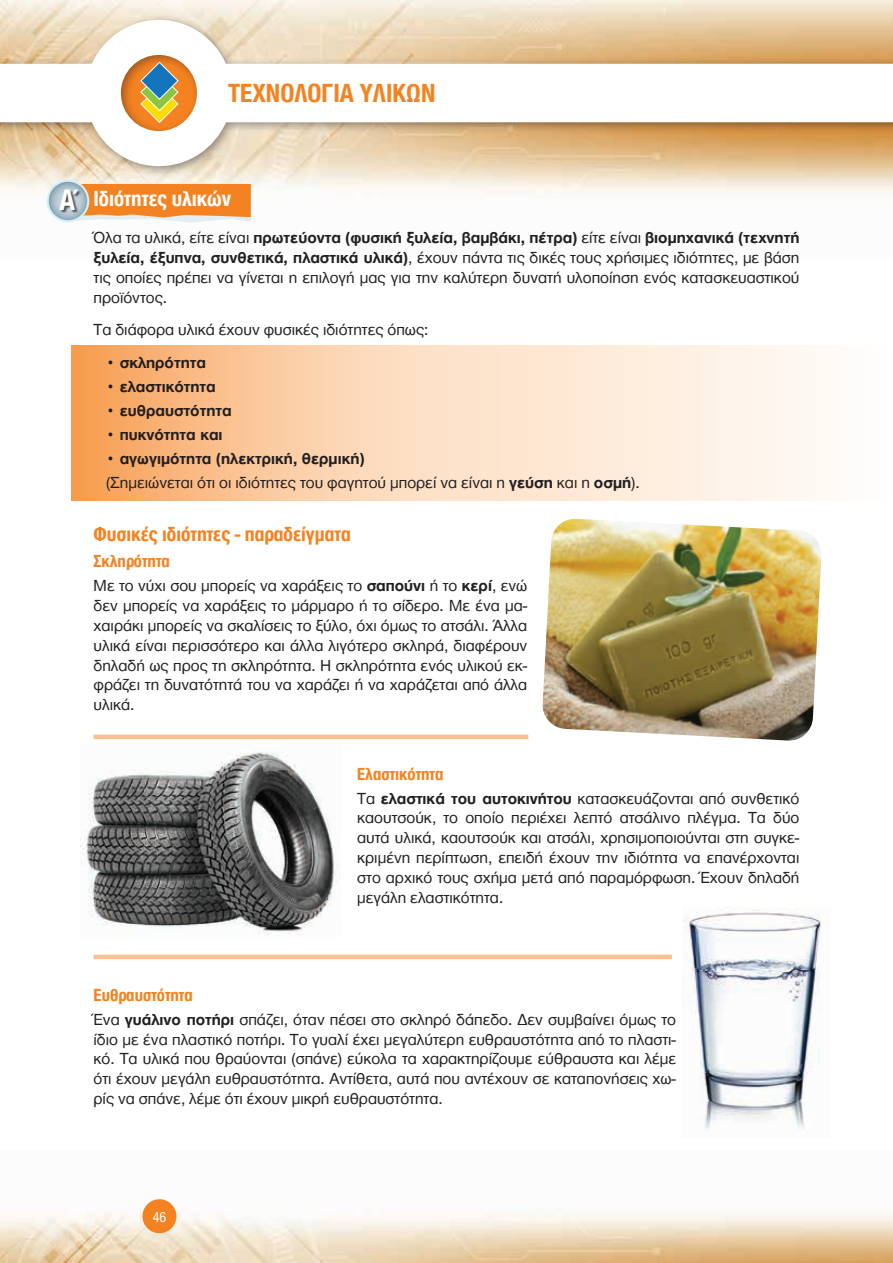
<style>
.page{position:relative;width:893px;height:1263px;background:#fff}
.page>*{position:absolute;margin:0;border:0;box-sizing:border-box;transform-origin:0 0}
.t1{font:700 30.45px "CF Helvetica Cond";color:#fff}
.t2{font:700 27px "CF Helvetica Cond";color:#f58220}
.t3{font:700 22.5px "CF Helvetica Cond";color:#fff}
.t4{font:700 21px "CF Helvetica Cond";color:#f58220}
.t5{font:700 18px "CF Helvetica Cond";color:#f58220}
.t6{font:16.5px/19.8px "CF Helvetica";color:#231f20;text-align:justify}
.t7{font:700 16.5px "CF Helvetica";color:#231f20}
.t8{font:15px "CF Helvetica Cond";color:#fff}
.s1{font-weight:700}
</style>
<div class="page">
<img style="left:0;top:1199px;width:893px;height:64px">
<div style="left:142px;top:1199px;width:34px;height:34px;background:#f58220;border-radius:50%"></div>
<div style="left:0;top:14px;width:893px;height:164px;background:#231f20;opacity:.45"></div>
<svg style="left:0;top:20px;width:893px;height:146px"></svg>
<svg style="left:71px;top:345px;width:752px;height:156px;background:#fcd8b9"></svg>
<svg style="left:70px;top:184px;width:181px;height:39px;background:#f3984a"></svg>
<img style="left:542px;top:519px;width:280px;height:222px">
<img style="left:81px;top:752px;width:257px;height:183px">
<img style="left:682px;top:909px;width:139px;height:222px">
<hr style="left:94px;top:955px;width:578px;height:4px;background:#fac08f">
<hr style="left:94px;top:735px;width:434px;height:4px;background:#fac08f">
<svg style="left:48px;top:181px;width:40px;height:40px"></svg>
<div style="left:47px;top:180px;width:42px;height:42px;border:2px solid #d4effb;border-radius:50%"></div>
<div style="left:60px;top:190px;width:22px;height:23px;background:#231f20;opacity:.75"></div>
<h2 class="t2" style="left:228px;top:79px;width:209px">ΤΕΧΝΟΛΟΓΙΑ ΥΛΙΚΩΝ</h2>
<h1 class="t1" style="left:59px;top:183px;width:24px">A΄</h1>
<h3 class="t3" style="left:94px;top:187px;width:139px">Ιδιότητες υλικών</h3>
<p class="t6" style="left:94px;top:228px;width:707px">Όλα τα υλικά, είτε είναι <span class="s1">πρωτεύοντα (φυσική ξυλεία, βαμβάκι, πέτρα)</span> είτε είναι <span class="s1">βιομηχανικά (τεχνητή ξυλεία, έξυπνα, συνθετικά, πλαστικά υλικά)</span>, έχουν πάντα τις δικές τους χρήσιμες ιδιότητες, με βάση τις οποίες πρέπει να γίνεται η επιλογή μας για την καλύτερη δυνατή υλοποίηση ενός κατασκευαστικού προϊόντος.</p>
<p class="t6" style="left:94px;top:320px;width:336px">Τα διάφορα υλικά έχουν φυσικές ιδιότητες όπως:</p>
<p class="t7" style="left:106px;top:353px;width:101px">• σκληρότητα</p>
<p class="t7" style="left:106px;top:377px;width:111px">• ελαστικότητα</p>
<p class="t7" style="left:106px;top:402px;width:127px">• ευθραυστότητα</p>
<p class="t7" style="left:106px;top:426px;width:118px">• πυκνότητα και</p>
<p class="t6" style="left:106px;top:446px;width:535px;line-height:24px"><span class="s1">• αγωγιμότητα (ηλεκτρική, θερμική)<br></span>(Σημειώνεται ότι οι ιδιότητες του φαγητού μπορεί να είναι η <span class="s1">γεύση</span> και η <span class="s1">οσμή</span>).</p>
<p class="t4" style="left:94px;top:523px;width:259px">Φυσικές ιδιότητες - παραδείγματα</p>
<p class="t5" style="left:94px;top:552px;width:78px">Σκληρότητα</p>
<p class="t6" style="left:94px;top:576px;width:435px">Με το νύχι σου μπορείς να χαράξεις το <span class="s1">σαπούνι</span> ή το <span class="s1">κερί</span>, ενώ δεν μπορείς να χαράξεις το μάρμαρο ή το σίδερο. Με ένα μα&shy;χαιράκι μπορείς να σκαλίσεις το ξύλο, όχι όμως το ατσάλι. Άλλα υλικά είναι περισσότερο και άλλα λιγότερο σκληρά, διαφέρουν δηλαδή ως προς τη σκληρότητα. Η σκληρότητα ενός υλικού εκ&shy;φράζει τη δυνατότητά του να χαράζει ή να χαράζεται από άλλα υλικά.</p>
<p class="t5" style="left:357px;top:764px;width:88px">Ελαστικότητα</p>
<p class="t6" style="left:357px;top:788px;width:444px">Τα <span class="s1">ελαστικά του αυτοκινήτου</span> κατασκευάζονται από συνθετικό καουτσούκ, το οποίο περιέχει λεπτό ατσάλινο πλέγμα. Τα δύο αυτά υλικά, καουτσούκ και ατσάλι, χρησιμοποιούνται στη συγκε&shy;κριμένη περίπτωση, επειδή έχουν την ιδιότητα να επανέρχονται στο αρχικό τους σχήμα μετά από παραμόρφωση. Έχουν δηλαδή μεγάλη ελαστικότητα.</p>
<p class="t5" style="left:94px;top:985px;width:101px">Ευθραυστότητα</p>
<p class="t6" style="left:94px;top:1009px;width:584px">Ένα <span class="s1">γυάλινο ποτήρι</span> σπάζει, όταν πέσει στο σκληρό δάπεδο. Δεν συμβαίνει όμως το ίδιο με ένα πλαστικό ποτήρι. Το γυαλί έχει μεγαλύτερη ευθραυστότητα από το πλαστι&shy;κό. Τα υλικά που θραύονται (σπάνε) εύκολα τα χαρακτηρίζουμε εύθραυστα και λέμε ότι έχουν μεγάλη ευθραυστότητα. Αντίθετα, αυτά που αντέχουν σε καταπονήσεις χω&shy;ρίς να σπάνε, λέμε ότι έχουν μικρή ευθραυστότητα.</p>
<p class="t8" style="left:153px;top:1208px;width:15px">46</p>
</div>
